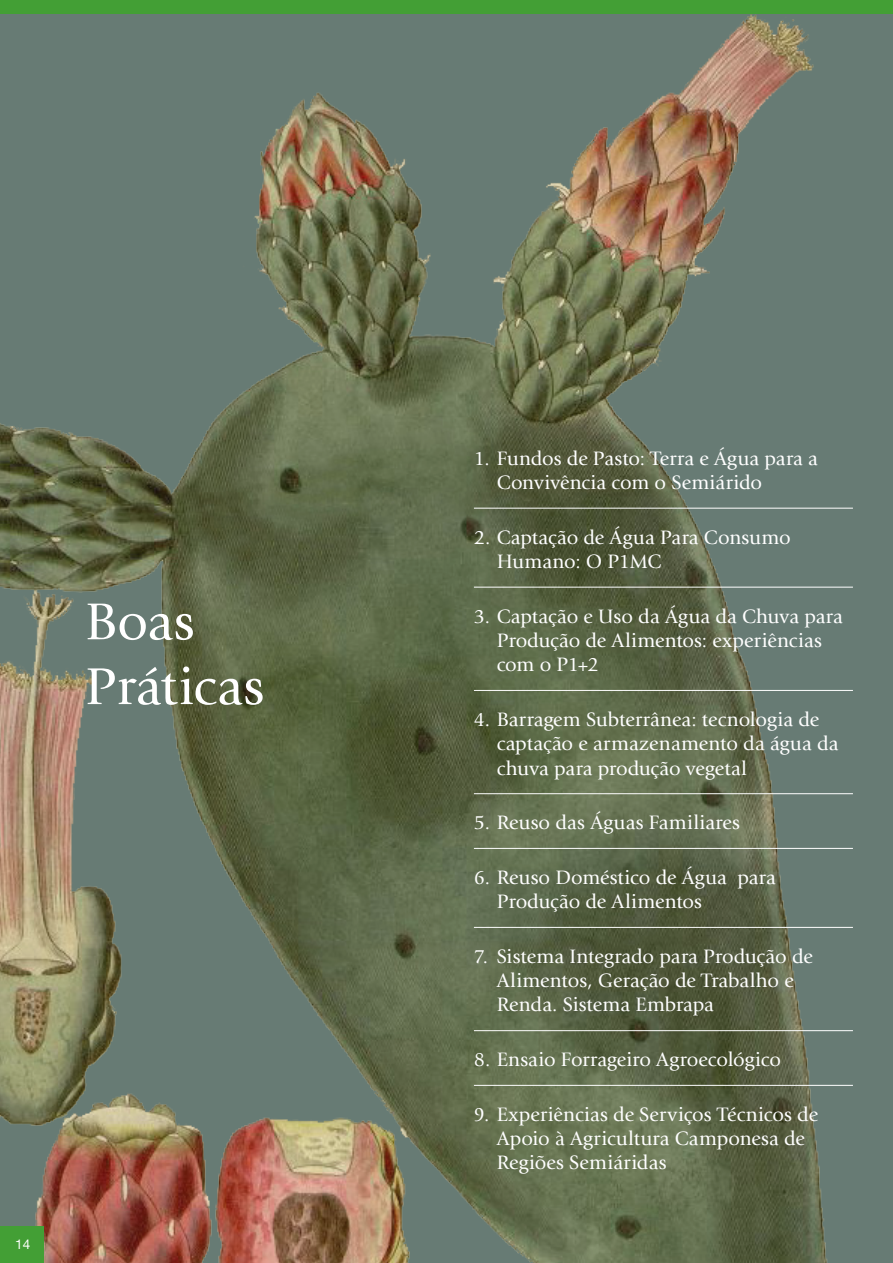
<style>
.page{position:relative;width:893px;height:1263px;background:#fff}
.page>*{position:absolute;margin:0;border:0;box-sizing:border-box;transform-origin:0 0}
.Title_L1{font:54px/64.8px "Giovanni Std";letter-spacing:.005em;color:#fff}
.t1{font:20.25px/24.3px "Giovanni Std";color:#fff}
.t2{font:13.5px "Helvetica Neue";color:#fff}
</style>
<div class="page">
<img style="left:0;top:14px;width:893px;height:1249px">
<div style="left:0;top:1225px;width:44px;height:38px;background:#439f35"></div>
<hr style="left:474px;top:508px;width:379px;height:1px;background:#fff">
<hr style="left:474px;top:587px;width:379px;height:1px;background:#fff">
<hr style="left:474px;top:690px;width:379px;height:1px;background:#fff">
<hr style="left:474px;top:793px;width:379px;height:1px;background:#fff">
<hr style="left:474px;top:848px;width:379px;height:1px;background:#fff">
<hr style="left:474px;top:927px;width:379px;height:1px;background:#fff">
<hr style="left:474px;top:1030px;width:379px;height:1px;background:#fff">
<hr style="left:474px;top:1085px;width:379px;height:1px;background:#fff">
<div style="left:0;top:0;width:893px;height:14px;background:#439f35"></div>
<p class="Title_L1" style="left:85px;top:590px;width:181px">Boas<br>Práticas</p>
<p class="t2" style="left:15px;top:1234px;width:17px">14</p>
<p class="t1" style="left:497px;top:446px;width:323px;text-indent:-23px">1. Fundos de Pasto: Terra e Água para a<br>Convivência com o Semiárido</p>
<p class="t1" style="left:497px;top:525px;width:296px;text-indent:-23px">2. Captação de Água Para Consumo<br>Humano: O P1MC</p>
<p class="t1" style="left:497px;top:604px;width:348px;text-indent:-23px">3. Captação e Uso da Água da Chuva para<br>Produção de Alimentos: experiências com o P1+2</p>
<p class="t1" style="left:497px;top:707px;width:343px;text-indent:-23px">4. Barragem Subterrânea: tecnologia de captação e armazenamento da água da chuva para produção vegetal</p>
<p class="t1" style="left:474px;top:811px;width:268px">5. Reuso das Águas Familiares</p>
<p class="t1" style="left:497px;top:865px;width:281px;text-indent:-23px">6. Reuso Doméstico de Água para<br>Produção de Alimentos</p>
<p class="t1" style="left:497px;top:944px;width:318px;text-indent:-23px">7. Sistema Integrado para Produção de<br>Alimentos, Geração de Trabalho e<br>Renda. Sistema Embrapa</p>
<p class="t1" style="left:474px;top:1047px;width:309px">8. Ensaio Forrageiro Agroecológico</p>
<p class="t1" style="left:497px;top:1102px;width:323px;text-indent:-23px">9. Experiências de Serviços Técnicos de<br>Apoio à Agricultura Camponesa de<br>Regiões Semiáridas</p>
</div>
